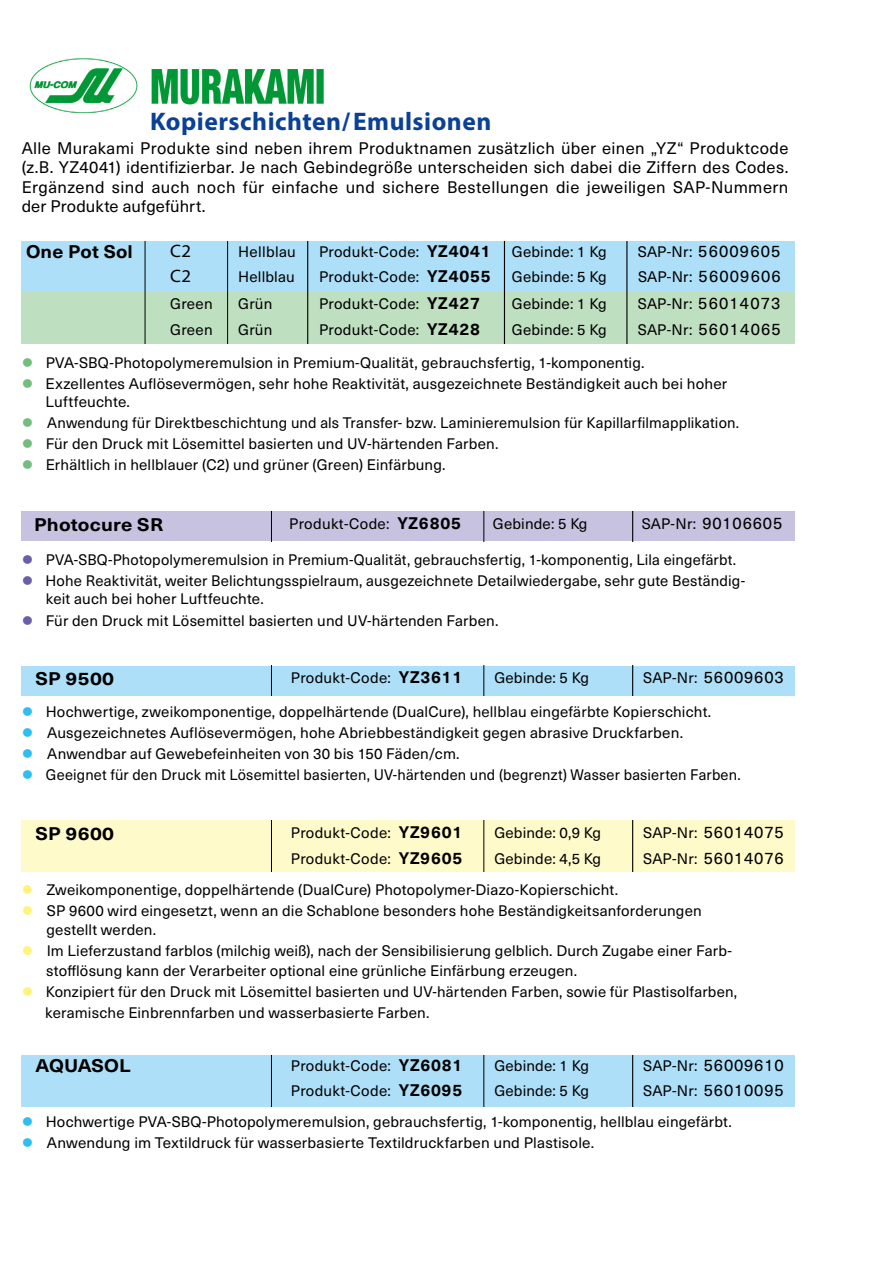
<style>
.page{position:relative;width:893px;height:1263px;background:#fff}
.page>*{position:absolute;margin:0;border:0;box-sizing:border-box;transform-origin:0 0}
.t1{font:700 25.5px "Myriad Pro";letter-spacing:.02em;color:#0a4197}
.t2{font:700 18px "Neue Haas Unica W1 G";letter-spacing:.01em;color:#000;scale:1.1 1}
.t3{font:700 18px "Neue Haas Unica W1 G";letter-spacing:.01em;color:#000;scale:1.07 1}
.t4{font:18px "Myriad Pro";color:#000;scale:1.04 1}
.t5{font:16.5px/19.5px "Neue Haas Unica W1 G";letter-spacing:.05em;color:#000;text-align:justify}
.t6{font:16.5px "Neue Haas Unica W1 G";letter-spacing:.07em;color:#000}
.t7{font:15px/18px "Neue Haas Unica W1 G";letter-spacing:.01em;color:#000}
.s1{font-weight:700;font-size:16.5px}
.s2{font-size:15px}
.s3{color:#75bc7f}
.s4{color:#6b5fa8}
.s5{color:#2ebef0}
.s6{color:#fff37a}
</style>
<div class="page">
<div style="left:21px;top:241px;width:774px;height:51px;background:#addff8"></div>
<hr style="left:504px;top:241px;width:1px;height:51px;background:#000">
<hr style="left:626px;top:241px;width:1px;height:51px;background:#000">
<hr style="left:145px;top:241px;width:1px;height:51px;background:#000">
<hr style="left:227px;top:241px;width:1px;height:51px;background:#000">
<hr style="left:307px;top:241px;width:1px;height:51px;background:#000">
<div style="left:21px;top:292px;width:774px;height:51px;background:#bfdfc1"></div>
<hr style="left:504px;top:292px;width:1px;height:51px;background:#000">
<hr style="left:626px;top:292px;width:1px;height:51px;background:#000">
<hr style="left:145px;top:292px;width:1px;height:51px;background:#000">
<hr style="left:227px;top:292px;width:1px;height:51px;background:#000">
<hr style="left:307px;top:292px;width:1px;height:51px;background:#000">
<img style="left:29px;top:58px;width:295px;height:56px">
<div style="left:21px;top:511px;width:774px;height:30px;background:#c6c2e0"></div>
<hr style="left:271px;top:511px;width:1px;height:30px;background:#000">
<hr style="left:483px;top:511px;width:1px;height:30px;background:#000">
<hr style="left:632px;top:511px;width:1px;height:30px;background:#000">
<div style="left:21px;top:666px;width:774px;height:29px;background:#addff8"></div>
<svg style="left:271px;top:666px;width:1px;height:29px"></svg>
<svg style="left:483px;top:666px;width:1px;height:29px"></svg>
<svg style="left:632px;top:666px;width:1px;height:29px"></svg>
<div style="left:21px;top:821px;width:774px;height:51px;background:#fffac9"></div>
<hr style="left:271px;top:821px;width:1px;height:51px;background:#000">
<hr style="left:483px;top:821px;width:1px;height:51px;background:#000">
<hr style="left:632px;top:821px;width:1px;height:51px;background:#000">
<div style="left:21px;top:1056px;width:774px;height:51px;background:#addff8"></div>
<hr style="left:271px;top:1056px;width:1px;height:51px;background:#000">
<hr style="left:483px;top:1056px;width:1px;height:51px;background:#000">
<hr style="left:632px;top:1056px;width:1px;height:51px;background:#000">
<h1 class="t1" style="left:150px;top:105px;width:343px">Kopierschichten/Emulsionen</h1>
<p class="t5" style="left:22px;top:137px;width:768px">Alle Murakami Produkte sind neben ihrem Produktnamen zusätzlich über einen „YZ“ Produktcode (z.B. YZ4041) identifizierbar. Je nach Gebindegröße unterscheiden sich dabei die Ziffern des Codes.<br>Ergänzend sind auch noch für einfache und sichere Bestellungen die jeweiligen SAP-Nummern der Produkte aufgeführt.</p>
<p class="t3" style="left:26px;top:238px;width:101px">One Pot Sol</p>
<p class="t4" style="left:170px;top:240px;width:22px">C2</p>
<p class="t7" style="left:238px;top:242px;width:59px">Hellblau</p>
<p class="t7" style="left:319px;top:242px;width:173px">Produkt-Code: <span class="s1">YZ4041</span></p>
<p class="t7" style="left:512px;top:242px;width:96px">Gebinde: 1 Kg</p>
<p class="t6" style="left:638px;top:239px;width:144px"><span class="s2">SAP-Nr:</span> 56009605</p>
<p class="t4" style="left:170px;top:265px;width:22px">C2</p>
<p class="t7" style="left:238px;top:267px;width:58px">Hellblau</p>
<p class="t7" style="left:319px;top:267px;width:173px">Produkt-Code: <span class="s1">YZ4055</span></p>
<p class="t7" style="left:512px;top:267px;width:96px">Gebinde: 5 Kg</p>
<p class="t6" style="left:638px;top:264px;width:144px"><span class="s2">SAP-Nr:</span> 56009606</p>
<p class="t7" style="left:170px;top:294px;width:44px">Green</p>
<p class="t7" style="left:238px;top:294px;width:36px">Grün</p>
<p class="t7" style="left:319px;top:294px;width:162px">Produkt-Code: <span class="s1">YZ427</span></p>
<p class="t7" style="left:512px;top:294px;width:96px">Gebinde: 1 Kg</p>
<p class="t6" style="left:638px;top:291px;width:144px"><span class="s2">SAP-Nr:</span> 56014073</p>
<p class="t7" style="left:170px;top:320px;width:44px">Green</p>
<p class="t7" style="left:238px;top:320px;width:36px">Grün</p>
<p class="t7" style="left:319px;top:320px;width:163px">Produkt-Code: <span class="s1">YZ428</span></p>
<p class="t7" style="left:512px;top:320px;width:96px">Gebinde: 5 Kg</p>
<p class="t6" style="left:638px;top:317px;width:144px"><span class="s2">SAP-Nr:</span> 56014065</p>
<p class="t7" style="left:22px;top:352px;width:624px"><span class="s3">●</span> PVA-SBQ-Photopolymeremulsion in Premium-Qualität, gebrauchsfertig, 1-komponentig.</p>
<p class="t7" style="left:46px;top:373px;width:683px;text-indent:-24px"><span class="s3">●</span> Exzellentes Auflösevermögen, sehr hohe Reaktivität, ausgezeichnete Beständigkeit auch bei hoher<br>Luftfeuchte.</p>
<p class="t7" style="left:22px;top:412px;width:719px"><span class="s3">●</span> Anwendung für Direktbeschichtung und als Transfer- bzw. Laminieremulsion für Kapillarfilmapplikation.</p>
<p class="t7" style="left:22px;top:433px;width:478px"><span class="s3">●</span> Für den Druck mit Lösemittel basierten und UV-härtenden Farben.</p>
<p class="t7" style="left:22px;top:454px;width:425px"><span class="s3">●</span> Erhältlich in hellblauer (C2) und grüner (Green) Einfärbung.</p>
<p class="t2" style="left:34px;top:511px;width:119px">Photocure SR</p>
<p class="t7" style="left:289px;top:514px;width:173px">Produkt-Code: <span class="s1">YZ6805</span></p>
<p class="t7" style="left:493px;top:514px;width:96px">Gebinde: 5 Kg</p>
<p class="t5" style="left:642px;top:513px;width:142px"><span class="s2">SAP-Nr:</span> 90106605</p>
<p class="t7" style="left:22px;top:549px;width:716px"><span class="s4">●</span> PVA-SBQ-Photopolymeremulsion in Premium-Qualität, gebrauchsfertig, 1-komponentig, Lila eingefärbt.</p>
<p class="t7" style="left:46px;top:570px;width:701px;text-indent:-24px"><span class="s4">●</span> Hohe Reaktivität, weiter Belichtungsspielraum, ausgezeichnete Detailwiedergabe, sehr gute Beständig&shy;keit auch bei hoher Luftfeuchte.</p>
<p class="t7" style="left:22px;top:611px;width:478px"><span class="s4">●</span> Für den Druck mit Lösemittel basierten und UV-härtenden Farben.</p>
<p class="t2" style="left:36px;top:665px;width:73px">SP 9500</p>
<p class="t7" style="left:291px;top:668px;width:173px">Produkt-Code: <span class="s1">YZ3611</span></p>
<p class="t7" style="left:494px;top:668px;width:96px">Gebinde: 5 Kg</p>
<p class="t5" style="left:643px;top:667px;width:142px"><span class="s2">SAP-Nr:</span> 56009603</p>
<p class="t7" style="left:22px;top:702px;width:691px"><span class="s5">●</span> Hochwertige, zweikomponentige, doppelhärtende (DualCure), hellblau eingefärbte Kopierschicht.</p>
<p class="t7" style="left:22px;top:723px;width:663px"><span class="s5">●</span> Ausgezeichnetes Auflösevermögen, hohe Abriebbeständigkeit gegen abrasive Druckfarben.</p>
<p class="t7" style="left:22px;top:744px;width:439px"><span class="s5">●</span> Anwendbar auf Gewebefeinheiten von 30 bis 150 Fäden/cm.</p>
<p class="t7" style="left:22px;top:765px;width:720px"><span class="s5">●</span> Geeignet für den Druck mit Lösemittel basierten, UV-härtenden und (begrenzt) Wasser basierten Farben.</p>
<p class="t2" style="left:36px;top:820px;width:73px">SP 9600</p>
<p class="t7" style="left:291px;top:823px;width:173px">Produkt-Code: <span class="s1">YZ9601</span></p>
<p class="t7" style="left:494px;top:823px;width:108px">Gebinde: 0,9 Kg</p>
<p class="t5" style="left:643px;top:822px;width:142px"><span class="s2">SAP-Nr:</span> 56014075</p>
<p class="t7" style="left:291px;top:849px;width:173px">Produkt-Code: <span class="s1">YZ9605</span></p>
<p class="t7" style="left:494px;top:849px;width:108px">Gebinde: 4,5 Kg</p>
<p class="t5" style="left:643px;top:847px;width:142px"><span class="s2">SAP-Nr:</span> 56014076</p>
<p class="t7" style="left:22px;top:879px;width:598px"><span class="s6">●</span> Zweikomponentige, doppelhärtende (DualCure) Photopolymer-Diazo-Kopierschicht.</p>
<p class="t7" style="left:47px;top:900px;width:657px;line-height:19.5px;text-indent:-25px"><span class="s6">●</span> SP 9600 wird eingesetzt, wenn an die Schablone besonders hohe Beständigkeitsanforderungen gestellt werden.</p>
<p class="t7" style="left:46px;top:940px;width:687px;line-height:19.5px;text-indent:-25px"><span class="s6">●</span> Im Lieferzustand farblos (milchig weiß), nach der Sensibilisierung gelblich. Durch Zugabe einer Farb&shy;stofflösung kann der Verarbeiter optional eine grünliche Einfärbung erzeugen.</p>
<p class="t7" style="left:45px;top:980px;width:693px;line-height:21px;text-indent:-24px"><span class="s6">●</span> Konzipiert für den Druck mit Lösemittel basierten und UV-härtenden Farben, sowie für Plastisolfarben, keramische Einbrennfarben und wasserbasierte Farben.</p>
<p class="t2" style="left:36px;top:1052px;width:88px">AQUASOL</p>
<p class="t7" style="left:291px;top:1056px;width:173px">Produkt-Code: <span class="s1">YZ6081</span></p>
<p class="t7" style="left:494px;top:1056px;width:96px">Gebinde: 1 Kg</p>
<p class="t5" style="left:643px;top:1054px;width:142px"><span class="s2">SAP-Nr:</span> 56009610</p>
<p class="t7" style="left:291px;top:1081px;width:173px">Produkt-Code: <span class="s1">YZ6095</span></p>
<p class="t7" style="left:494px;top:1081px;width:96px">Gebinde: 5 Kg</p>
<p class="t5" style="left:643px;top:1080px;width:142px"><span class="s2">SAP-Nr:</span> 56010095</p>
<p class="t7" style="left:22px;top:1112px;width:712px"><span class="s5">●</span> Hochwertige PVA-SBQ-Photopolymeremulsion, gebrauchsfertig, 1-komponentig, hellblau eingefärbt.</p>
<p class="t7" style="left:22px;top:1133px;width:574px"><span class="s5">●</span> Anwendung im Textildruck für wasserbasierte Textildruckfarben und Plastisole.</p>
</div>
